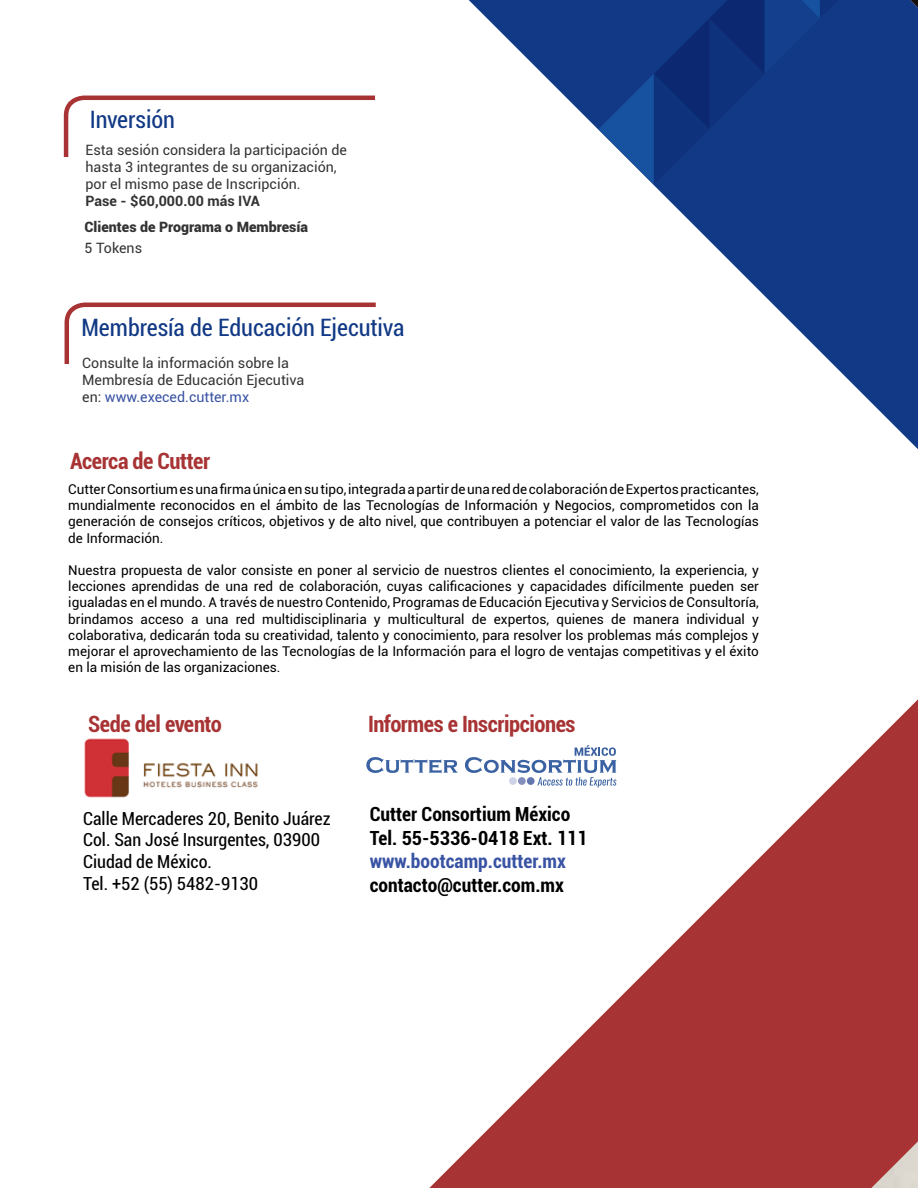
<style>
.page{position:relative;width:918px;height:1188px;background:#fff}
.page>*{position:absolute;margin:0;border:0;box-sizing:border-box;transform-origin:0 0}
.t1{font:condensed 24px "Roboto";letter-spacing:-.005em;color:#123985}
.t2{font:700 condensed 22.5px "Roboto";letter-spacing:-.02em;color:#a83334}
.t3{font:700 condensed 19.5px/23.4px "Roboto";color:#000}
.t4{font:700 condensed 19.5px "Roboto";color:#3953a4}
.t5{font:condensed 18px/21.6px "Roboto";color:#000}
.t6{font:14.25px/17.1px "Roboto";color:#333}
.t7{font:900 14.25px "Roboto";color:#333}
.t8{font:700 14.25px "Roboto";color:#333}
.t9{font:13.5px/16.2px "Roboto";color:#000;text-align:justify}
.s1{color:#3953a4}
</style>
<div class="page">
<img style="left:84px;top:738px;width:174px;height:60px">
<svg style="left:366px;top:757px;width:63px;height:16px"></svg>
<svg style="left:63px;top:95px;width:312px;height:62px"></svg>
<svg style="left:64px;top:302px;width:312px;height:62px"></svg>
<svg style="left:469px;top:0;width:449px;height:449px"></svg>
<svg style="left:598px;top:0;width:277px;height:184px;background:#183e87"></svg>
<svg style="left:429px;top:699px;width:489px;height:489px"></svg>
<svg style="left:910px;top:0;width:8px;height:8px"></svg>
<h1 class="t1" style="left:90px;top:103px;width:87px">Inversión</h1>
<p class="t6" style="left:86px;top:141px;width:263px">Esta sesión considera la participación de hasta 3 integrantes de su organización, por el mismo pase de Inscripción.</p>
<p class="t8" style="left:86px;top:191px;width:176px">Pase - $60,000.00 más IVA</p>
<p class="t7" style="left:85px;top:217px;width:225px">Clientes de Programa o Membresía</p>
<p class="t6" style="left:85px;top:239px;width:59px">5 Tokens</p>
<h1 class="t1" style="left:82px;top:310px;width:324px">Membresía de Educación Ejecutiva</h1>
<p class="t6" style="left:82px;top:354px;width:224px">Consulte la información sobre la<br>Membresía de Educación Ejecutiva en: <span class="s1">www.execed.cutter.mx</span></p>
<h2 class="t2" style="left:70px;top:445px;width:142px">Acerca de Cutter</h2>
<p class="t9" style="left:68px;top:481px;width:692px">Cutter Consortium es una firma única en su tipo, integrada a partir de una red de colaboración de Expertos practicantes, mundialmente reconocidos en el ámbito de las Tecnologías de Información y Negocios, comprometidos con la generación de consejos críticos, objetivos y de alto nivel, que contribuyen a potenciar el valor de las Tecnologías de Información.</p>
<p class="t9" style="left:68px;top:562px;width:692px">Nuestra propuesta de valor consiste en poner al servicio de nuestros clientes el conocimiento, la experiencia, y lecciones aprendidas de una red de colaboración, cuyas calificaciones y capacidades difícilmente pueden ser igualadas en el mundo. A través de nuestro Contenido, Programas de Educación Ejecutiva y Servicios de Consultoría, brindamos acceso a una red multidisciplinaria y multicultural de expertos, quienes de manera individual y colaborativa, dedicarán toda su creatividad, talento y conocimiento, para resolver los problemas más complejos y mejorar el aprovechamiento de las Tecnologías de la Información para el logro de ventajas competitivas y el éxito en la misión de las organizaciones.</p>
<h2 class="t2" style="left:88px;top:708px;width:135px">Sede del evento</h2>
<h2 class="t2" style="left:368px;top:708px;width:209px">Informes e Inscripciones</h2>
<h3 class="t5" style="left:83px;top:807px;width:249px">Calle Mercaderes 20, Benito Juárez<br>Col. San José Insurgentes, 03900<br>Ciudad de México.<br>Tel. +52 (55) 5482-9130</h3>
<h3 class="t3" style="left:370px;top:802px;width:219px">Cutter Consortium México<br>Tel. 55-5336-0418 Ext. 111</h3>
<h3 class="t4" style="left:370px;top:848px;width:198px">www.bootcamp.cutter.mx</h3>
<h3 class="t3" style="left:370px;top:872px;width:196px">contacto@cutter.com.mx</h3>
</div>
